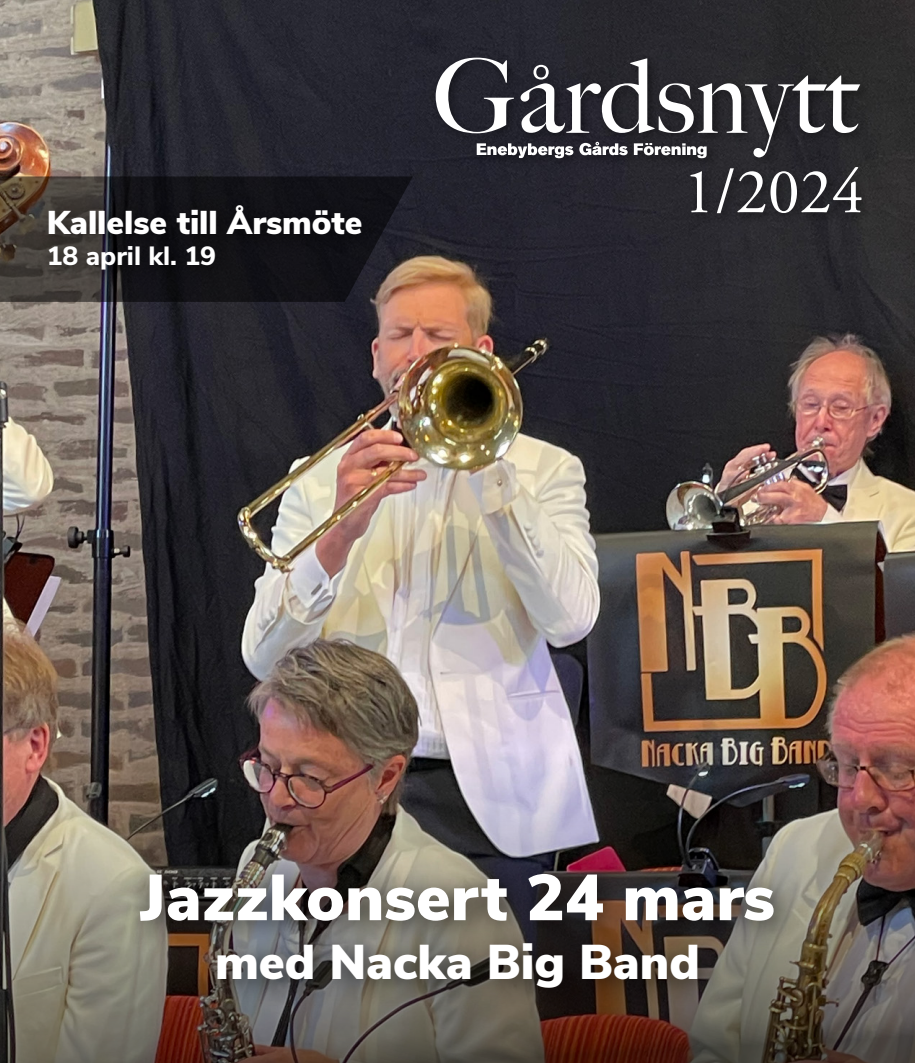
<style>
.page{position:relative;width:915px;height:1063px;background:#fff}
.page>*{position:absolute;margin:0;border:0;box-sizing:border-box;transform-origin:0 0}
.Omslagspuffar{font:900 64.8px "Nunito Sans";color:#fff}
.t1{font:63.9px "Adobe Garamond Pro";color:#fff}
.Omslagspuffar-2{font:900 48.75px "Nunito Sans";color:#fff}
.Omslagspuffar-3{font:900 33px "Nunito Sans";color:#fff}
.Omslagspuffar-4{font:800 26.4px "Nunito Sans";color:#fff}
</style>
<div class="page">
<img style="left:0;top:0;width:914px;height:686px">
<img style="left:0;top:686px;width:914px;height:377px">
<div style="left:122px;top:855px;width:680px;height:162px;background:#000;opacity:.7"></div>
<svg style="left:0;top:176px;width:412px;height:126px;background:#322b2a"></svg>
<div style="left:36px;top:192px;width:344px;height:97px;background:#000;opacity:.7"></div>
<div style="left:685px;top:162px;width:187px;height:63px;background:#27262b"></div>
<div style="left:470px;top:136px;width:248px;height:34px;background:#27262f"></div>
<div style="left:429px;top:52px;width:442px;height:117px;background:#27262c"></div>
<svg style="left:435px;top:58px;width:424px;height:99px"></svg>
<p class="Omslagspuffar-3" style="left:47px;top:198px;width:317px">Kallelse till Årsmöte</p>
<p class="Omslagspuffar-4" style="left:47px;top:237px;width:171px">18 april kl. 19</p>
<p class="t1" style="left:682px;top:154px;width:182px">1/2024</p>
<p class="Omslagspuffar" style="left:140px;top:850px;width:636px">Jazzkonsert 24 mars</p>
<p class="Omslagspuffar-2" style="left:215px;top:926px;width:486px">med Nacka Big Band</p>
</div>
